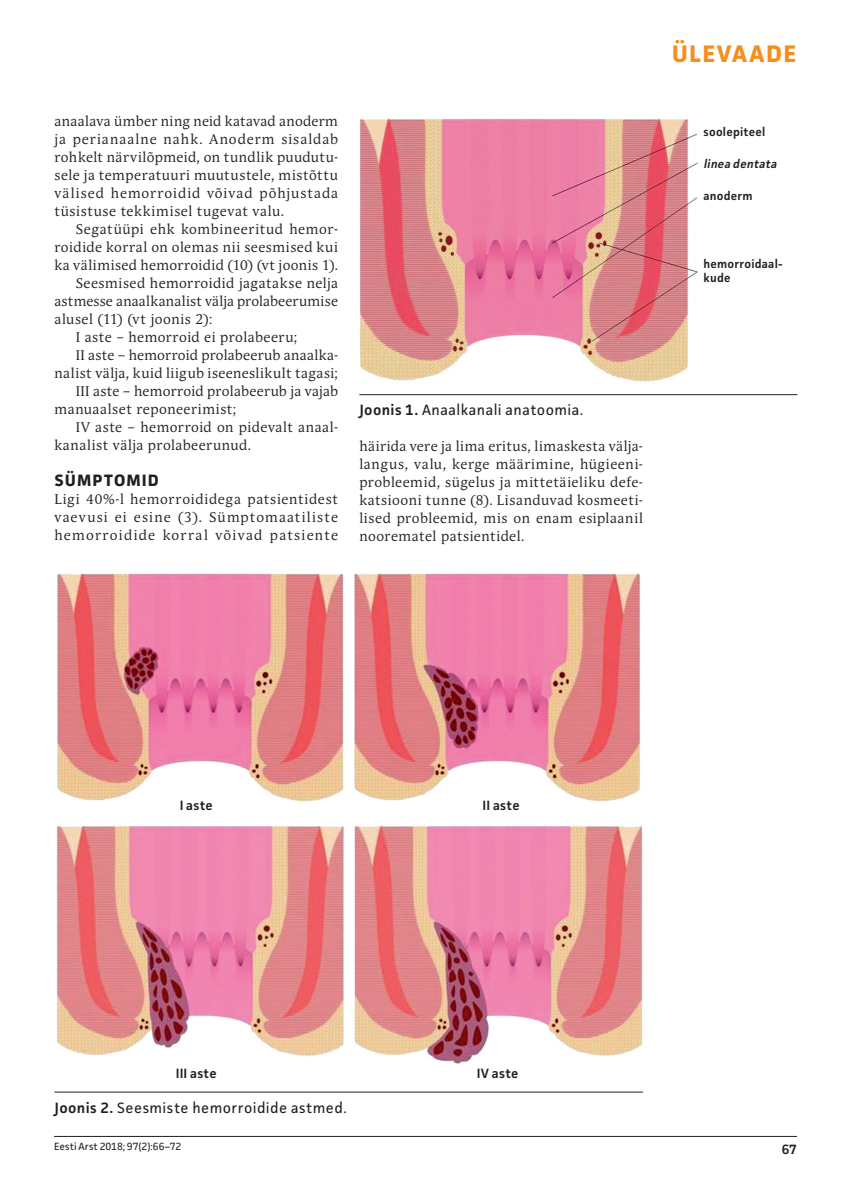
<style>
.page{position:relative;width:851px;height:1191px;background:#fff}
.page>*{position:absolute;margin:0;border:0;box-sizing:border-box;transform-origin:0 0}
.t1{font:700 24px "Facit";color:#f68e1e}
.t2{font:700 16.5px "Facit";color:#231f20}
.t3{font:15px "Facit";letter-spacing:.03em;color:#231f20}
.t4{font:13.95px/18px "Andulka Book Pro";letter-spacing:.035em;color:#231f20;text-align:justify}
.t5{font:13.95px "Andulka Book Pro";letter-spacing:.015em;color:#231f20}
.t6{font:600 13.5px "Facit";letter-spacing:.02em;color:#231f20}
.t7{font:600 12px/13.5px "Facit";letter-spacing:.015em;color:#231f20}
.t8{font:italic 600 12px "Facit";color:#231f20}
.t9{font:10.5px "Facit";color:#231f20}
.s1{font-weight:600}
</style>
<div class="page">
<hr style="left:54px;top:1136px;width:742px;height:1px;background:#231f20">
<hr style="left:359px;top:394px;width:438px;height:1px;background:#231f20">
<img style="left:360px;top:118px;width:338px;height:264px">
<img style="left:57px;top:573px;width:287px;height:229px">
<img style="left:354px;top:573px;width:286px;height:229px">
<img style="left:56px;top:826px;width:288px;height:230px">
<img style="left:354px;top:826px;width:289px;height:238px">
<hr style="left:54px;top:1091px;width:588px;height:1px;background:#231f20">
<p class="t4" style="left:54px;top:112px;width:285px">anaalava ümber ning neid katavad anoderm ja perianaalne nahk. Anoderm sisaldab rohkelt närvilõpmeid, on tundlik puudutu&shy;sele ja temperatuuri muutustele, mistõttu välised hemorroidid võivad põhjustada tüsistuse tekkimisel tugevat valu.</p>
<p class="t4" style="left:76px;top:220px;width:264px">Segatüüpi ehk kombineeritud hemor-</p>
<p class="t4" style="left:54px;top:238px;width:285px">roidide korral on olemas nii seesmised kui</p>
<p class="t4" style="left:54px;top:256px;width:285px">ka välimised hemorroidid (10) (vt joonis 1).</p>
<p class="t4" style="left:76px;top:274px;width:264px">Seesmised hemorroidid jagatakse nelja</p>
<p class="t5" style="left:54px;top:292px;width:285px">astmesse anaalkanalist välja prolabeerumise</p>
<p class="t4" style="left:54px;top:310px;width:159px">alusel (11) (vt joonis 2):</p>
<p class="t4" style="left:76px;top:328px;width:223px">I aste – hemorroid ei prolabeeru;</p>
<p class="t4" style="left:76px;top:346px;width:264px">II aste – hemorroid prolabeerub anaalka-</p>
<p class="t4" style="left:54px;top:364px;width:285px">nalist välja, kuid liigub iseeneslikult tagasi;</p>
<p class="t4" style="left:76px;top:382px;width:264px">III aste – hemorroid prolabeerub ja vajab</p>
<p class="t4" style="left:54px;top:400px;width:183px">manuaalset reponeerimist;</p>
<p class="t4" style="left:76px;top:418px;width:264px">IV aste – hemorroid on pidevalt anaal-</p>
<p class="t4" style="left:54px;top:436px;width:198px">kanalist välja prolabeerunud.</p>
<p class="t2" style="left:55px;top:470px;width:13px">SÜMP</p>
<p class="t2" style="left:104px;top:470px;width:22px">TOMI</p>
<p class="t2" style="left:148px;top:470px;width:12px">D</p>
<p class="t4" style="left:54px;top:490px;width:285px">Ligi 40%-l hemorroididega patsientidest vaevusi ei esine (3). Sümptomaatiliste hemorroidide korral võivad patsiente</p>
<p class="t3" style="left:359px;top:401px;width:225px"><span class="s1">Joonis 1.</span> Anaalkanali anatoomia.</p>
<p class="t4" style="left:359px;top:437px;width:285px">häirida vere ja lima eritus, limaskesta välja&shy;langus, valu, kerge määrimine, hügieeni&shy;probleemid, sügelus ja mittetäieliku defe&shy;katsiooni tunne (8). Lisanduvad kosmeeti&shy;lised probleemid, mis on enam esiplaanil noorematel patsientidel.</p>
<h1 class="t1" style="left:671px;top:39px;width:63px">ÜLEVAAD</h1>
<h1 class="t1" style="left:783px;top:39px;width:14px">E</h1>
<p class="t7" style="left:703px;top:124px;width:63px">soolepiteel</p>
<p class="t8" style="left:703px;top:156px;width:77px">linea dentata</p>
<p class="t7" style="left:703px;top:189px;width:51px">anoderm</p>
<p class="t7" style="left:703px;top:257px;width:80px">hemorroidaal&shy;kude</p>
<p class="t6" style="left:180px;top:797px;width:35px">I aste</p>
<p class="t6" style="left:482px;top:797px;width:38px">II aste</p>
<p class="t6" style="left:176px;top:1065px;width:42px">III aste</p>
<p class="t6" style="left:477px;top:1065px;width:43px">IV aste</p>
<p class="t3" style="left:54px;top:1098px;width:294px"><span class="s1">Joonis 2.</span> Seesmiste hemorroidide astmed.</p>
<p class="t9" style="left:54px;top:1139px;width:129px">Eesti Arst 2018; 97(2):66–72</p>
<p class="t6" style="left:781px;top:1140px;width:17px">67</p>
</div>
